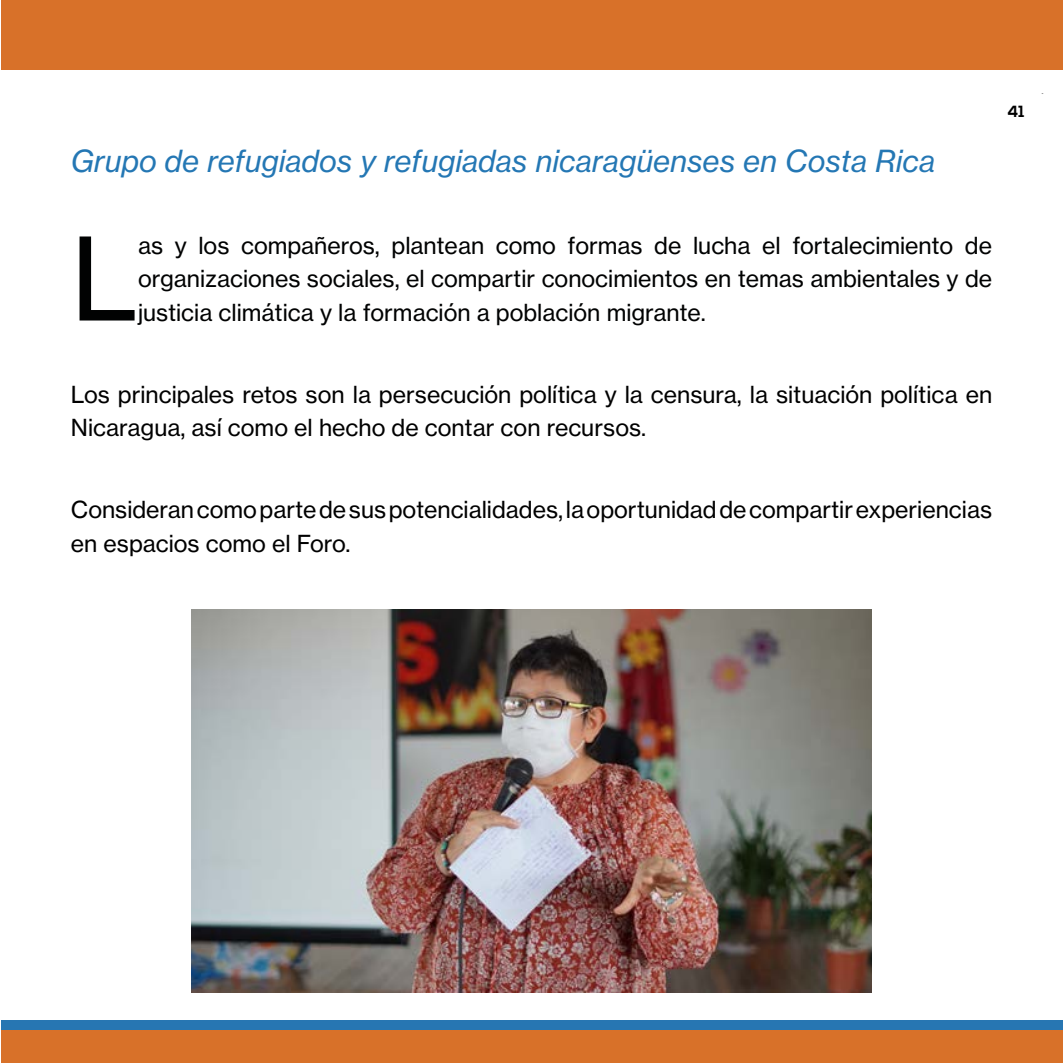
<style>
.page{position:relative;width:1063px;height:1063px;background:#fff}
.page>*{position:absolute;margin:0;border:0;box-sizing:border-box;transform-origin:0 0}
.t1{font:113px "N Haas Grotesk TX Pro 55 Rg";color:#010202}
.t2{font:30px "N Haas Grotesk TX Pro 56 It";color:#2477b4}
.t3{font:23.12px/33.4px "N Haas Grotesk TX Pro 55 Rg";color:#000}
.t4{font:23.12px/33.4px "N Haas Grotesk TX Pro 55 Rg";color:#010202;text-align:justify}
.t5{font:700 16.12px "Nexa";color:#000}
.t6{font:700 3.62px "Nexa";color:#000}
</style>
<div class="page">
<div style="left:1px;top:1020px;width:1061px;height:32px;background:#2776b2"></div>
<div style="left:1px;top:1px;width:1061px;height:69px;background:#d87129"></div>
<div style="left:1px;top:1031px;width:1061px;height:32px;background:#d87129"></div>
<img style="left:191px;top:609px;width:681px;height:383px">
<p class="t2" style="left:71px;top:143px;width:866px">Grupo de refugiados y refugiadas nicaragüenses en Costa Rica</p>
<p class="t5" style="left:1007px;top:103px;width:18px">41</p>
<p class="t6" style="left:1042px;top:92px;width:3px">-</p>
<h1 class="t1" style="left:71px;top:210px;width:69px">L</h1>
<p class="t4" style="left:138px;top:229px;width:856px">as y los compañeros, plantean como formas de lucha el fortalecimiento de organizaciones sociales, el compartir conocimientos en temas ambientales y de justicia climática y la formación a población migrante.</p>
<p class="t3" style="left:71px;top:378px;width:923px">Los principales retos son la persecución política y la censura, la situación política en<br>Nicaragua, así como el hecho de contar con recursos.</p>
<p class="t3" style="left:71px;top:493px;width:923px">Consideran como parte de sus potencialidades, la oportunidad de compartir experiencias en espacios como el Foro.</p>
</div>
